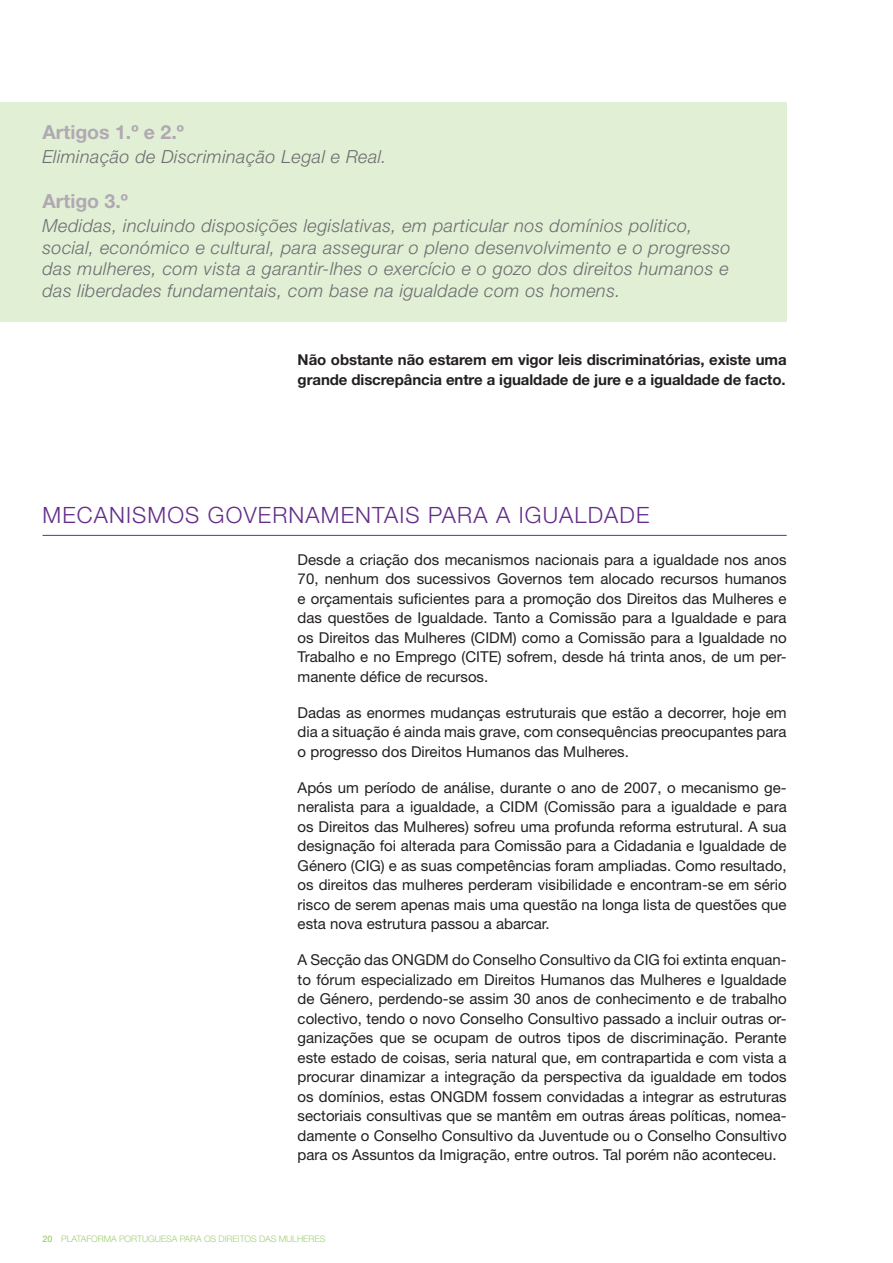
<style>
.page{position:relative;width:893px;height:1263px;background:#fff}
.page>*{position:absolute;margin:0;border:0;box-sizing:border-box;transform-origin:0 0}
.t1{font:300 22.5px "Helvetica Neue LT Std";letter-spacing:.05em;color:#642d89}
.t2{font:700 19.5px "Helvetica Neue LT Std";color:#b0a9b3}
.t3{font:italic 300 18px/21.6px "Helvetica Neue LT Std";letter-spacing:.025em;color:#6c6d70}
.t4{font:15px/19.5px "Helvetica Neue LT Std";color:#231f20;text-align:justify}
.t5{font:700 15px/19.5px "Helvetica Neue LT Std";letter-spacing:-.005em;color:#231f20}
.t6{font:300 9px "Helvetica Neue LT Std";letter-spacing:-.01em;color:#a1d076}
.s1{font-weight:500}
</style>
<div class="page">
<div style="left:0;top:102px;width:787px;height:220px;background:#e1efd4"></div>
<hr style="left:43px;top:535px;width:744px;height:1px;background:#642d89">
<h2 class="t2" style="left:43px;top:120px;width:143px">Artigos 1.º e 2.º</h2>
<p class="t3" style="left:43px;top:146px;width:346px">Eliminação de Discriminação Legal e Real.</p>
<h2 class="t2" style="left:43px;top:189px;width:87px">Artigo 3.º</h2>
<p class="t3" style="left:43px;top:215px;width:690px">Medidas, incluindo disposições legislativas, em particular nos domínios politico, social, económico e cultural, para assegurar o pleno desenvolvimento e o progresso das mulheres, com vista a garantir-lhes o exercício e o gozo dos direitos humanos e das liberdades fundamentais, com base na igualdade com os homens.</p>
<p class="t5" style="left:298px;top:350px;width:491px">Não obstante não estarem em vigor leis discriminatórias, existe uma grande discrepância entre a igualdade de jure e a igualdade de facto.</p>
<h1 class="t1" style="left:43px;top:501px;width:34px">MECANI</h1>
<h1 class="t1" style="left:132px;top:501px;width:174px">SMOS GOVERNAMEN</h1>
<h1 class="t1" style="left:372px;top:501px;width:204px">TAIS PARAAIGUALDADE</h1>
<p class="t4" style="left:298px;top:549px;width:491px">Desde a criação dos mecanismos nacionais para a igualdade nos anos 70, nenhum dos sucessivos Governos tem alocado recursos humanos e orçamentais suficientes para a promoção dos Direitos das Mulheres e das questões de Igualdade. Tanto a Comissão para a Igualdade e para os Direitos das Mulheres (CIDM) como a Comissão para a Igualdade no Trabalho e no Emprego (CITE) sofrem, desde há trinta anos, de um per&shy;manente défice de recursos.</p>
<p class="t4" style="left:298px;top:702px;width:491px">Dadas as enormes mudanças estruturais que estão a decorrer, hoje em dia a situação é ainda mais grave, com consequências preocupantes para o progresso dos Direitos Humanos das Mulheres.</p>
<p class="t4" style="left:298px;top:777px;width:491px">Após um período de análise, durante o ano de 2007, o mecanismo ge&shy;neralista para a igualdade, a CIDM (Comissão para a igualdade e para os Direitos das Mulheres) sofreu uma profunda reforma estrutural. A sua designação foi alterada para Comissão para a Cidadania e Igualdade de Género (CIG) e as suas competências foram ampliadas. Como resultado, os direitos das mulheres perderam visibilidade e encontram-se em sério risco de serem apenas mais uma questão na longa lista de questões que esta nova estrutura passou a abarcar.</p>
<p class="t4" style="left:298px;top:950px;width:491px">A Secção das ONGDM do Conselho Consultivo da CIG foi extinta enquan&shy;to fórum especializado em Direitos Humanos das Mulheres e Igualdade de Género, perdendo-se assim 30 anos de conhecimento e de trabalho colectivo, tendo o novo Conselho Consultivo passado a incluir outras or&shy;ganizações que se ocupam de outros tipos de discriminação. Perante este estado de coisas, seria natural que, em contrapartida e com vista a procurar dinamizar a integração da perspectiva da igualdade em todos os domínios, estas ONGDM fossem convidadas a integrar as estruturas sectoriais consultivas que se mantêm em outras áreas políticas, nomea&shy;damente o Conselho Consultivo da Juventude ou o Conselho Consultivo para os Assuntos da Imigração, entre outros. Tal porém não aconteceu.</p>
<p class="t6" style="left:43px;top:1233px;width:284px"><span class="s1">20</span> PLATAFORMA PORTUG UESA PARA OS DIREITOS DAS MULHERES</p>
</div>
